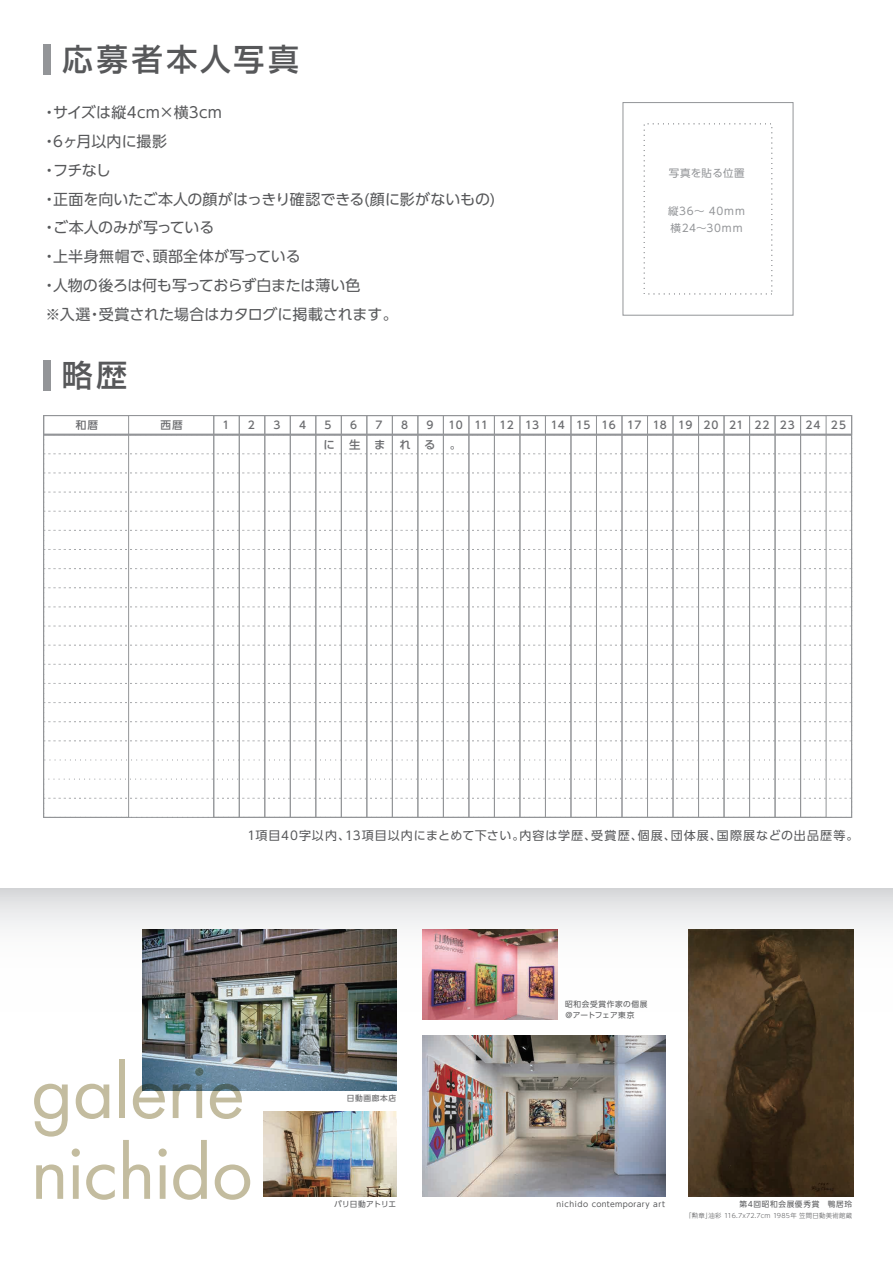
<style>
.page{position:relative;width:893px;height:1263px;background:#fff}
.page>*{position:absolute;margin:0;border:0;box-sizing:border-box;transform-origin:0 0}
.t1{font:80.85px/80.8px "Futura PT";letter-spacing:-.015em;color:#c3bc9f}
.t2{font:500 30.9px "Shin Go Pro";letter-spacing:.12em;color:#57585a}
.t3{font:15px/29px "UD Shin Go Pro";letter-spacing:-.005em;color:#57585a}
.t4{font:12px "UD Shin Go Pro";letter-spacing:.08em;color:#57585a}
.t5{font:500 11.4px "UD Shin Go Pro";letter-spacing:1.215em;color:#6c6d70}
.t6{font:500 10.65px "UD Shin Go Pro";letter-spacing:.025em;color:#6c6d70}
.t7{font:10.5px/17.1px "UD Shin Go Pro";letter-spacing:.05em;color:#939598}
.t8{font:7.65px/10.6px "UD Shin Go Pro";letter-spacing:.075em;color:#57585a}
.t9{font:7.65px "UD Shin Go Pro";letter-spacing:.04em;color:#57585a}
.t10{font:7.65px "UD Shin Go Pro";letter-spacing:.005em;color:#57585a}
.t11{font:300 6.45px "UD Shin Go Pro";letter-spacing:.04em;color:#57585a}
</style>
<div class="page">
<svg style="left:0;top:889px;width:893px;height:308px"></svg>
<div style="left:622px;top:102px;width:171px;height:214px;border:1px solid #939598"></div>
<div style="left:213px;top:415px;width:27px;height:403px;border:1px solid #939598"></div>
<div style="left:239px;top:415px;width:26px;height:403px;border:1px solid #939598"></div>
<div style="left:264px;top:415px;width:27px;height:403px;border:1px solid #939598"></div>
<div style="left:290px;top:415px;width:26px;height:403px;border:1px solid #939598"></div>
<div style="left:315px;top:415px;width:27px;height:403px;border:1px solid #939598"></div>
<div style="left:341px;top:415px;width:26px;height:403px;border:1px solid #939598"></div>
<div style="left:366px;top:415px;width:27px;height:403px;border:1px solid #939598"></div>
<div style="left:392px;top:415px;width:26px;height:403px;border:1px solid #939598"></div>
<div style="left:417px;top:415px;width:27px;height:403px;border:1px solid #939598"></div>
<div style="left:443px;top:415px;width:26px;height:403px;border:1px solid #939598"></div>
<div style="left:468px;top:415px;width:27px;height:403px;border:1px solid #939598"></div>
<div style="left:494px;top:415px;width:26px;height:403px;border:1px solid #939598"></div>
<div style="left:519px;top:415px;width:27px;height:403px;border:1px solid #939598"></div>
<div style="left:545px;top:415px;width:26px;height:403px;border:1px solid #939598"></div>
<div style="left:570px;top:415px;width:27px;height:403px;border:1px solid #939598"></div>
<div style="left:596px;top:415px;width:26px;height:403px;border:1px solid #939598"></div>
<div style="left:622px;top:415px;width:26px;height:403px;border:1px solid #939598"></div>
<div style="left:647px;top:415px;width:26px;height:403px;border:1px solid #939598"></div>
<div style="left:673px;top:415px;width:26px;height:403px;border:1px solid #939598"></div>
<div style="left:698px;top:415px;width:26px;height:403px;border:1px solid #939598"></div>
<div style="left:724px;top:415px;width:26px;height:403px;border:1px solid #939598"></div>
<div style="left:749px;top:415px;width:26px;height:403px;border:1px solid #939598"></div>
<div style="left:775px;top:415px;width:26px;height:403px;border:1px solid #939598"></div>
<div style="left:800px;top:415px;width:26px;height:403px;border:1px solid #939598"></div>
<div style="left:43px;top:415px;width:86px;height:403px;border:1px solid #939598"></div>
<div style="left:43px;top:798px;width:809px;height:20px;border:1px dashed #939598"></div>
<div style="left:43px;top:721px;width:809px;height:20px;border:1px dashed #939598"></div>
<div style="left:43px;top:702px;width:809px;height:20px;border:1px dashed #939598"></div>
<div style="left:43px;top:683px;width:809px;height:20px;border:1px dashed #939598"></div>
<div style="left:43px;top:664px;width:809px;height:20px;border:1px dashed #939598"></div>
<div style="left:43px;top:645px;width:809px;height:20px;border:1px dashed #939598"></div>
<div style="left:43px;top:568px;width:809px;height:20px;border:1px dashed #939598"></div>
<div style="left:43px;top:549px;width:809px;height:20px;border:1px dashed #939598"></div>
<div style="left:43px;top:530px;width:809px;height:20px;border:1px dashed #939598"></div>
<div style="left:43px;top:511px;width:809px;height:20px;border:1px dashed #939598"></div>
<div style="left:43px;top:492px;width:809px;height:20px;border:1px dashed #939598"></div>
<div style="left:43px;top:434px;width:809px;height:20px;border:1px dashed #939598"></div>
<div style="left:43px;top:360px;width:8px;height:31px;background:#939598"></div>
<div style="left:43px;top:44px;width:8px;height:30px;background:#939598"></div>
<img style="left:423px;top:929px;width:135px;height:91px">
<img style="left:263px;top:1112px;width:134px;height:85px">
<img style="left:423px;top:1035px;width:242px;height:162px">
<img style="left:143px;top:929px;width:254px;height:161px">
<img style="left:688px;top:929px;width:165px;height:268px">
<h2 class="t2" style="left:62px;top:34px;width:238px">応募者本人写真</h2>
<p class="t3" style="left:42px;top:97px;width:455px">・サイズは縦4cm×横3cm<br>・6ヶ月以内に撮影<br>・フチなし<br>・正面を向いたご本人の顔がはっきり確認できる(顔に影がないもの)・ご本人のみが写っている<br>・上半身無帽で、頭部全体が写っている<br>・人物の後ろは何も写っておらず白または薄い色<br>※入選・受賞された場合はカタログに掲載されます。</p>
<h2 class="t2" style="left:62px;top:350px;width:66px">略歴</h2>
<p class="t7" style="left:669px;top:165px;width:77px">写真を貼る位置</p>
<p class="t7" style="left:668px;top:203px;width:79px">縦36～ 40ｍｍ横24～30ｍｍ</p>
<p class="t6" style="left:76px;top:416px;width:24px">和暦</p>
<p class="t6" style="left:160px;top:416px;width:24px">西暦</p>
<p class="t6" style="left:222px;top:416px;width:9px">1</p>
<p class="t6" style="left:248px;top:416px;width:9px">2</p>
<p class="t6" style="left:273px;top:416px;width:9px">3</p>
<p class="t6" style="left:299px;top:416px;width:9px">4</p>
<p class="t6" style="left:325px;top:416px;width:9px">5</p>
<p class="t6" style="left:350px;top:416px;width:9px">6</p>
<p class="t6" style="left:376px;top:416px;width:9px">7</p>
<p class="t6" style="left:401px;top:416px;width:9px">8</p>
<p class="t6" style="left:427px;top:416px;width:9px">9</p>
<p class="t6" style="left:448px;top:416px;width:399px">10 11 12 13 14 15 16 17 18 19 20 21 22 23 24 25</p>
<p class="t5" style="left:324px;top:436px;width:139px">に生まれる。</p>
<p class="t4" style="left:247px;top:826px;width:613px">1項目40字以内、13項目以内にまとめて下さい。内容は学歴、受賞歴、個展、団体展、国際展などの出品歴等。</p>
<h1 class="t1" style="left:31px;top:1050px;width:224px">galerie nichido</h1>
<p class="t8" style="left:347px;top:1092px;width:51px">日動画廊本店</p>
<p class="t8" style="left:565px;top:999px;width:84px">昭和会受賞作家の個展＠アートフェア東京</p>
<p class="t10" style="left:334px;top:1198px;width:63px">パリ日動アトリエ</p>
<p class="t9" style="left:557px;top:1198px;width:110px">nichido contemporary art</p>
<p class="t8" style="left:739px;top:1199px;width:114px">第4回昭和会展優秀賞　鴨居玲</p>
<p class="t11" style="left:685px;top:1210px;width:169px">「勲章」油彩 116.7x72.7cm 1985年 笠間日動美術館蔵</p>
</div>
